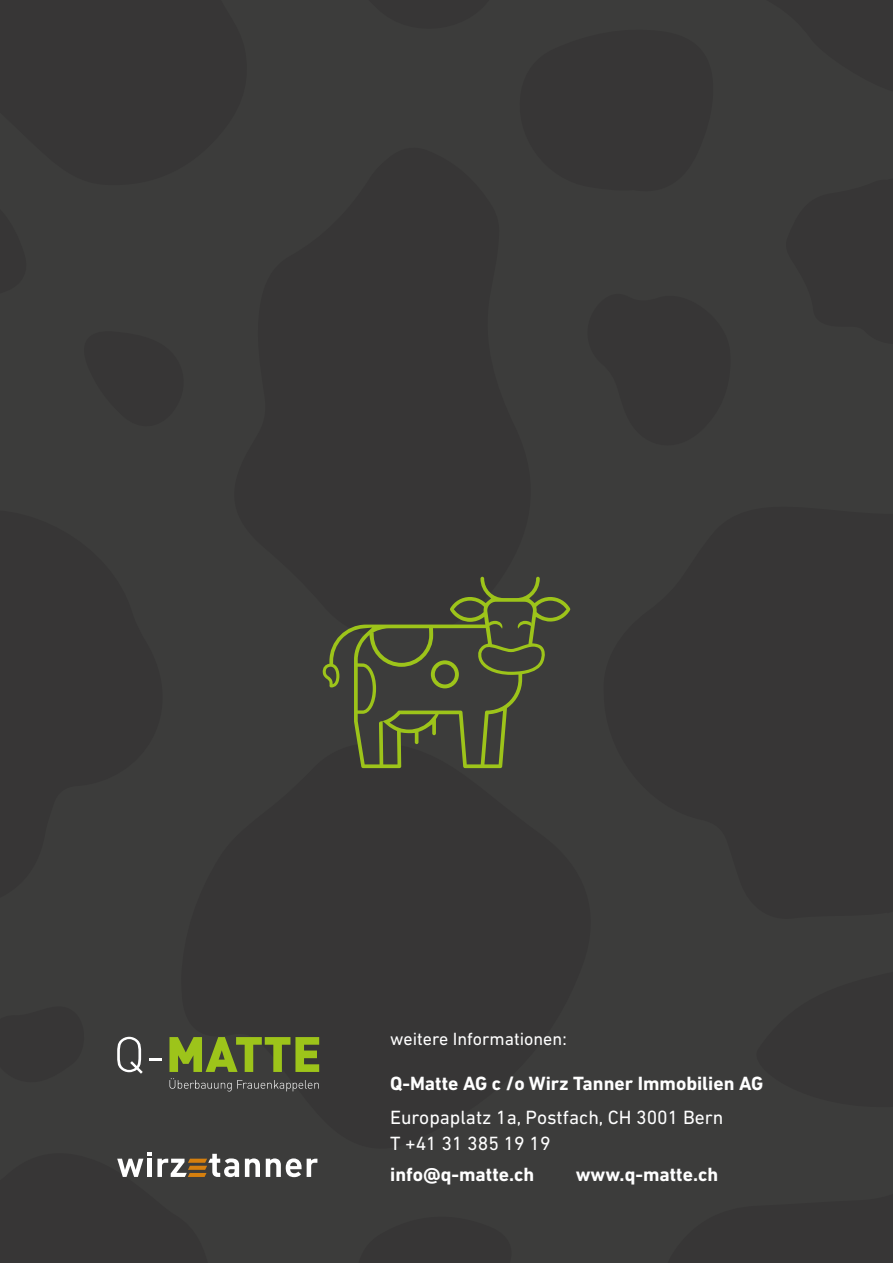
<style>
.page{position:relative;width:893px;height:1263px;background:#3c3c3b}
.page>*{position:absolute;margin:0;border:0;box-sizing:border-box;transform-origin:0 0}
.t1{font:700 19.5px "DIN Next LT Pro";color:#fff}
.t2{font:19.5px/26.4px "DIN Next LT Pro";color:#fff}
.t3{font:18px "DIN Next LT Pro";color:#fff}
</style>
<div class="page">
<svg style="left:117px;top:1037px;width:26px;height:37px"></svg>
<svg style="left:149px;top:1058px;width:13px;height:2px"></svg>
<svg style="left:169px;top:1037px;width:150px;height:35px"></svg>
<svg style="left:170px;top:1078px;width:149px;height:13px"></svg>
<svg style="left:245px;top:1158px;width:15px;height:19px"></svg>
<svg style="left:266px;top:1158px;width:51px;height:19px"></svg>
<svg style="left:117px;top:1152px;width:122px;height:26px"></svg>
<svg style="left:329px;top:577px;width:241px;height:191px"></svg>
<svg style="left:322px;top:663px;width:17px;height:24px"></svg>
<p class="t3" style="left:390px;top:1028px;width:178px">weitere Informationen:</p>
<p class="t1" style="left:390px;top:1071px;width:375px">Q-Matte AG c /o Wirz Tanner Immobilien AG</p>
<p class="t2" style="left:390px;top:1103px;width:335px">Europaplatz 1a, Postfach, CH 3001 Bern<br>T +41 31 385 19 19</p>
<p class="t1" style="left:390px;top:1163px;width:146px">info@q-matte.ch</p>
<p class="t1" style="left:576px;top:1163px;width:144px">www.q-matte.ch</p>
</div>
